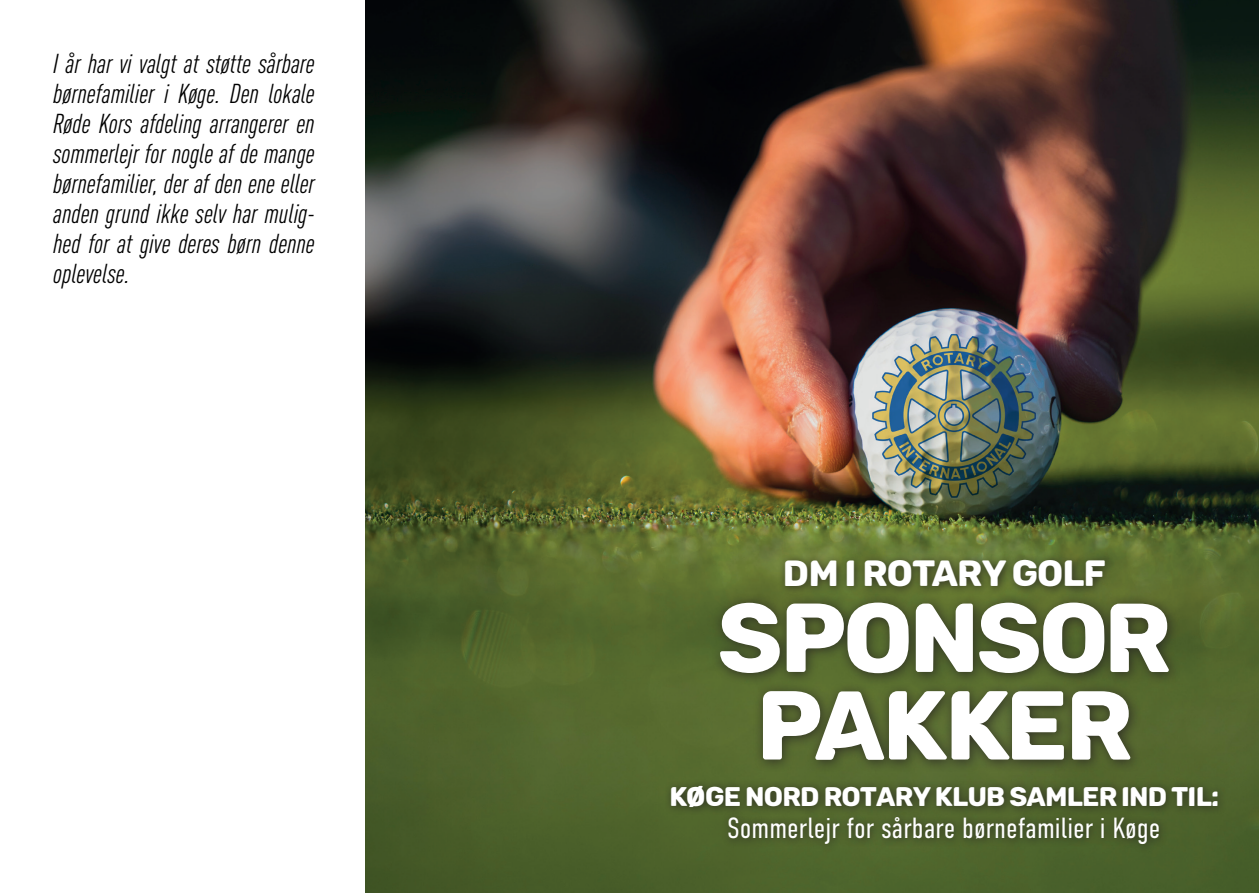
<style>
.page{position:relative;width:1259px;height:893px;background:#fff}
.page>*{position:absolute;margin:0;border:0;box-sizing:border-box;transform-origin:0 0}
.t1{font:700 98.1px "Cunia";letter-spacing:-.03em;color:#fff}
.t2{font:700 36.6px "Cunia";letter-spacing:-.025em;color:#fff}
.t3{font:300 29.1px "DIN Condensed";color:#fff}
.t4{font:italic condensed 27px/30px "DIN Pro";color:#000001;text-align:justify}
.t5{font:700 27px "Cunia";letter-spacing:-.03em;color:#fff}
.s1{font-size:24.3px}
</style>
<div class="page">
<img style="left:366px;top:0;width:893px;height:893px">
<div style="left:711px;top:593px;width:470px;height:180px;background:#231f20;opacity:.75"></div>
<div style="left:778px;top:553px;width:336px;height:44px;background:#231f20;opacity:.75"></div>
<div style="left:721px;top:810px;width:447px;height:43px;background:#231f20;opacity:.75"></div>
<div style="left:664px;top:779px;width:562px;height:37px;background:#231f20;opacity:.75"></div>
<p class="t4" style="left:53px;top:47px;width:263px">I år har vi valgt at støtte sårbare børnefamilier i Køge. Den lokale Røde Kors afdeling arrangerer en sommerlejr for nogle af de mange børnefamilier, der af den ene eller anden grund ikke selv har mulig&shy;hed for at give deres børn denne oplevelse.</p>
<p class="t2" style="left:783px;top:553px;width:325px">DM I ROTARY GOLF</p>
<p class="t1" style="left:717px;top:583px;width:456px">SPONSOR</p>
<p class="t1" style="left:756px;top:671px;width:379px">PAKKER</p>
<p class="t5" style="left:669px;top:781px;width:551px">KO<span class="s1">/</span>GE NORD ROTARY KLUB SAMLER IND TIL:</p>
<p class="t3" style="left:727px;top:811px;width:434px">Sommerlejr for sårbare børnefamilier i Køge</p>
</div>
